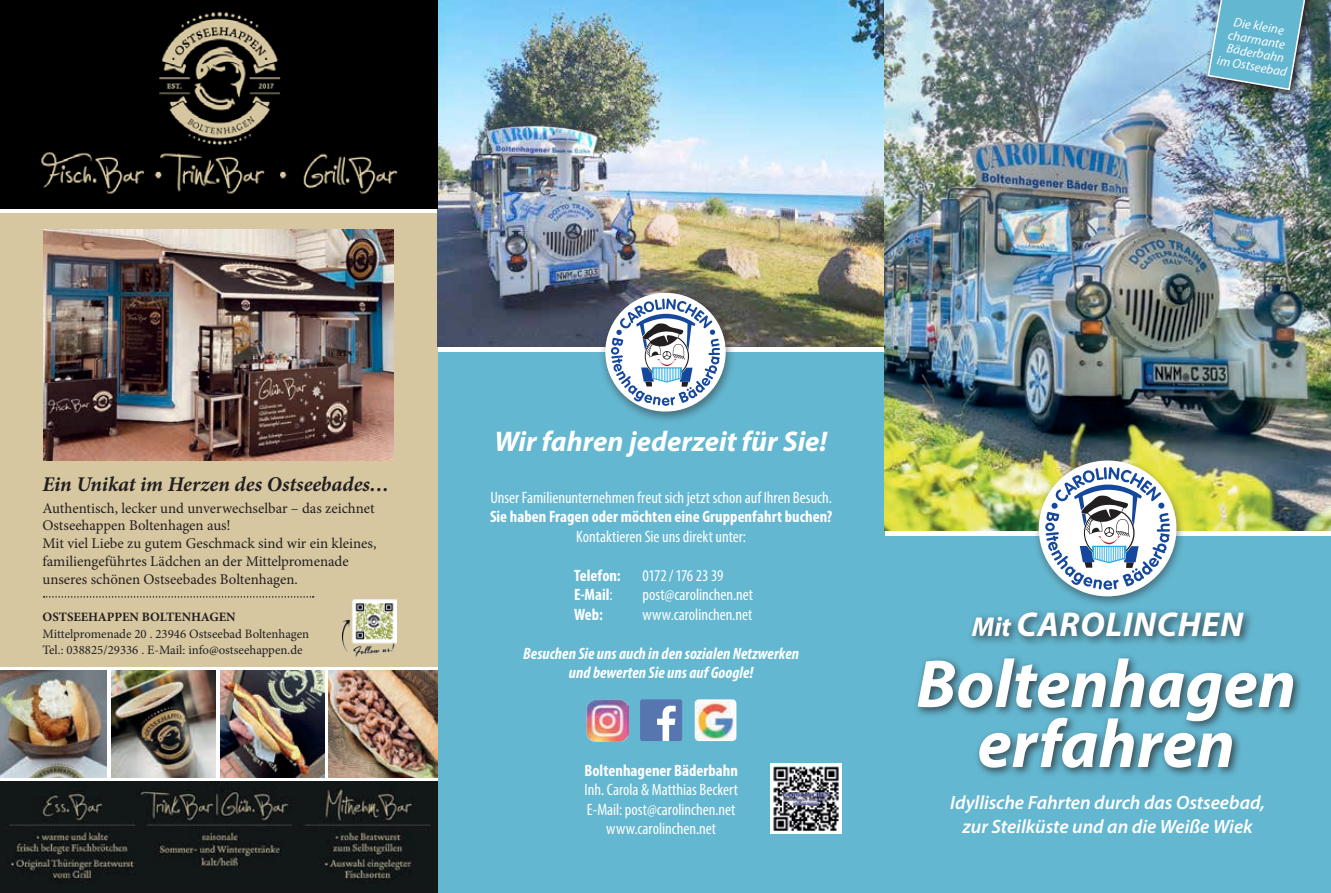
<style>
.page{position:relative;width:1331px;height:893px;background:#fff}
.page>*{position:absolute;margin:0;border:0;box-sizing:border-box;transform-origin:0 0}
.t1{font:italic 700 68.4px/60px "Myriad Pro";color:#fff;text-align:center}
.t2{font:italic 700 34.5px "Myriad Pro";letter-spacing:.02em;color:#fff}
.t3{font:italic 700 28.5px "Myriad Pro";color:#fff}
.t4{font:italic 700 21px "Minion Pro";color:#231f20}
.t5{font:italic 600 19.35px/24px "Myriad Pro";letter-spacing:-.005em;color:#fff;text-align:center}
.t6{font:condensed 16.5px/19.5px "Myriad Pro";color:#fff;text-align:center}
.t7{font:700 condensed 16.5px "Myriad Pro";letter-spacing:.005em;color:#fff}
.t8{font:italic 700 condensed 16.5px/19.5px "Myriad Pro";letter-spacing:.005em;color:#fff;text-align:center}
.t9{font:condensed 16.5px "Myriad Pro";letter-spacing:-.025em;color:#fff}
.t10{font:14.85px/17.7px "Minion Pro";color:#231f20}
.t11{font:12.9px/16.2px "Minion Pro";color:#231f20}
.t12{font:italic 12.9px/13.5px "Myriad Pro";color:#fff;text-align:center}
.t13{font:700 12.9px "Minion Pro";color:#231f20}
.s1{font-weight:400}
.s2{font-size:27.3px}
</style>
<div class="page">
<div style="left:0;top:214px;width:438px;height:453px;background:#d6c7a1"></div>
<div style="left:884px;top:536px;width:447px;height:357px;background:#64b7d1"></div>
<div style="left:438px;top:353px;width:446px;height:540px;background:#64b7d1"></div>
<img style="left:438px;top:0;width:446px;height:347px">
<div style="left:599px;top:288px;width:136px;height:135px;background:#231f20;opacity:.47"></div>
<div style="left:605px;top:293px;width:121px;height:119px;background:#fff;border-radius:50%"></div>
<svg style="left:611px;top:298px;width:109px;height:108px"></svg>
<img style="left:884px;top:0;width:447px;height:531px">
<div style="left:913px;top:653px;width:391px;height:125px;background:#231f20;opacity:.75"></div>
<div style="left:967px;top:607px;width:287px;height:40px;background:#231f20;opacity:.75"></div>
<div style="left:1032px;top:456px;width:154px;height:152px;background:#231f20;opacity:.47"></div>
<div style="left:1039px;top:460px;width:137px;height:136px;background:#fff;border-radius:50%"></div>
<svg style="left:1045px;top:467px;width:125px;height:123px"></svg>
<img style="left:586px;top:699px;width:42px;height:42px">
<svg style="left:640px;top:699px;width:42px;height:42px;background:#7690bf"></svg>
<svg style="left:695px;top:699px;width:41px;height:42px"></svg>
<img style="left:696px;top:701px;width:39px;height:38px">
<img style="left:0;top:781px;width:438px;height:110px">
<div style="left:0;top:0;width:438px;height:208px;background:#000"></div>
<img style="left:41px;top:12px;width:357px;height:182px">
<img style="left:43px;top:229px;width:350px;height:231px">
<img style="left:112px;top:671px;width:104px;height:106px">
<img style="left:0;top:671px;width:106px;height:106px">
<img style="left:220px;top:671px;width:104px;height:106px">
<img style="left:328px;top:671px;width:110px;height:106px">
<img style="left:770px;top:763px;width:71px;height:71px">
<img style="left:343px;top:599px;width:53px;height:58px">
<svg style="left:44px;top:596px;width:270px;height:2px"></svg>
<div style="left:1203px;top:0;width:114px;height:101px;background:#231f20;opacity:.97"></div>
<svg style="left:1207px;top:0;width:101px;height:91px;background:#6bacc3"></svg>
<p class="t12" style="left:1225px;top:13px;width:72px;rotate:10deg">Die kleine charmante<br>Bäderbahn im Ostseebad</p>
<h3 class="t4" style="left:43px;top:469px;width:348px">Ein Unikat im Herzen des Ostseebades…</h3>
<p class="t10" style="left:43px;top:499px;width:335px">Authentisch, lecker und unverwechselbar – das zeichnet Ostseehappen Boltenhagen aus!<br>Mit viel Liebe zu gutem Geschmack sind wir ein kleines, familiengeführtes Lädchen an der Mittelpromenade unseres schönen Ostseebades Boltenhagen.</p>
<p class="t13" style="left:43px;top:608px;width:195px">OSTSEEHAPPEN BOLTENHAGEN</p>
<p class="t11" style="left:43px;top:625px;width:268px">Mittelpromenade 20 . 23946 Ostseebad Boltenhagen<br>Tel.: 038825/29336 . E-Mail: info@ostseehappen.de</p>
<h3 class="t3" style="left:494px;top:423px;width:334px">Wir fahren jederzeit für Sie!</h3>
<p class="t6" style="left:490px;top:487px;width:343px">Unser Familienunternehmen freut sich jetzt schon auf Ihren Besuch.</p>
<p class="t7" style="left:490px;top:506px;width:344px">Sie haben Fragen oder möchten eine Gruppenfahrt buchen?</p>
<p class="t6" style="left:576px;top:526px;width:171px">Kontaktieren Sie uns direkt unter:</p>
<p class="t7" style="left:574px;top:565px;width:48px">Telefon:</p>
<p class="t9" style="left:642px;top:565px;width:83px">0172/176 23 39</p>
<p class="t7" style="left:574px;top:584px;width:40px">E-Mail<span class="s1">:</span></p>
<p class="t6" style="left:642px;top:585px;width:112px">post@carolinchen.net</p>
<p class="t7" style="left:574px;top:604px;width:30px">Web:</p>
<p class="t6" style="left:642px;top:604px;width:111px">www.carolinchen.net</p>
<p class="t8" style="left:523px;top:643px;width:277px">Besuchen Sie uns auch in den sozialen Netzwerken und bewerten Sie uns auf Google!</p>
<p class="t7" style="left:584px;top:760px;width:155px">Boltenhagener Bäderbahn</p>
<p class="t6" style="left:585px;top:780px;width:155px">Inh. Carola &amp; Matthias Beckert<br>E-Mail: post@carolinchen.net www.carolinchen.net</p>
<h2 class="t2" style="left:972px;top:602px;width:273px"><span class="s2">Mit</span> Carolinchen</h2>
<h1 class="t1" style="left:916px;top:652px;width:381px">Boltenhagen erfahren</h1>
<h3 class="t5" style="left:950px;top:790px;width:316px">Idyllische Fahrten durch das Ostseebad, zur Steilküste und an die Weiße Wiek</h3>
</div>
